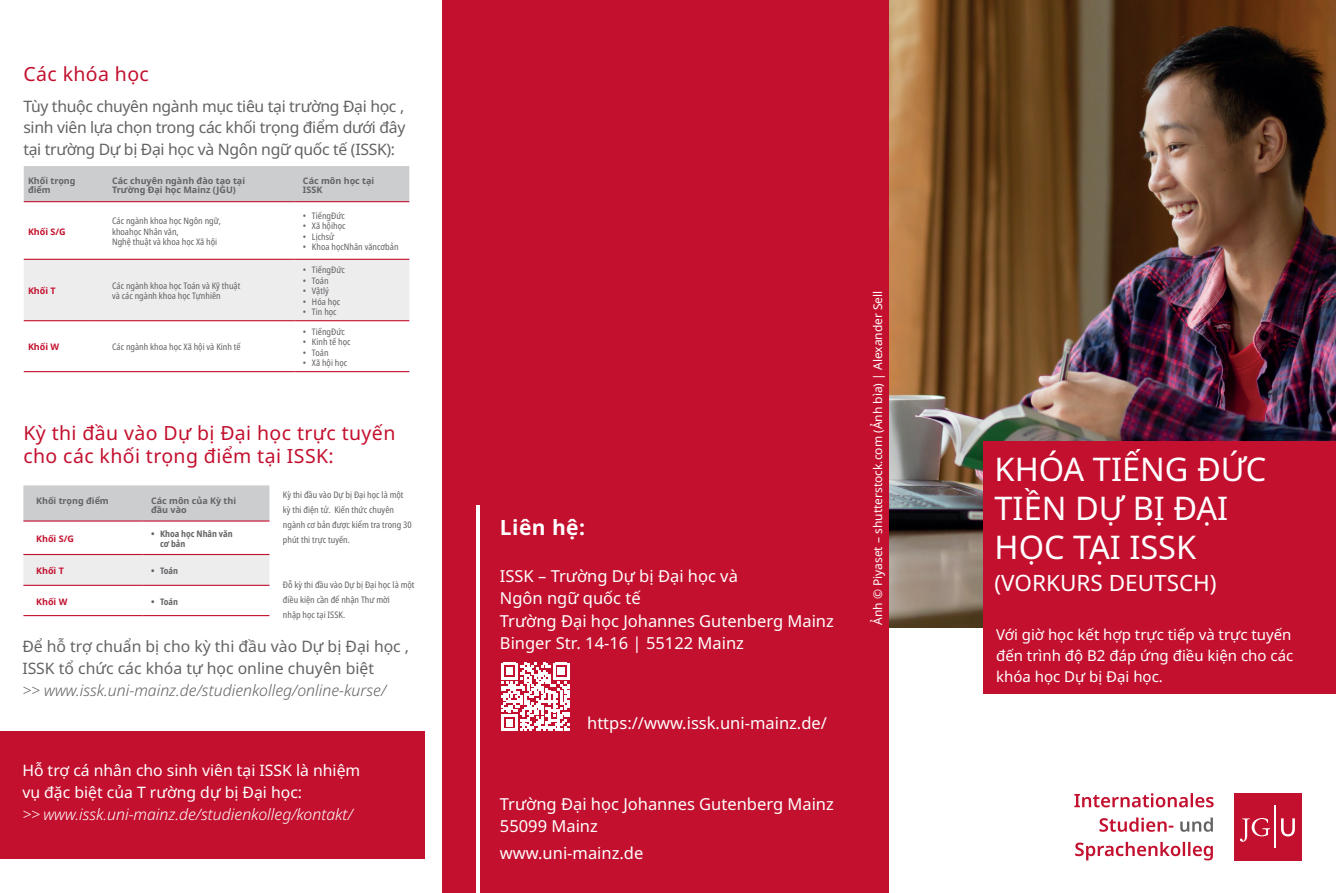
<style>
.page{position:relative;width:1336px;height:893px;background:#fff}
.page>*{position:absolute;margin:0;border:0;box-sizing:border-box;transform-origin:0 0}
.t1{font:32.55px/39px "Noto Sans";color:#fff}
.t2{font:22.5px "Noto Sans";color:#fff}
.t3{font:700 21px "Noto Sans";letter-spacing:.02em;color:#fff}
.t4{font:19.5px/22.5px "Noto Sans";letter-spacing:.02em;color:#c3102e}
.t5{font:16.5px/22.5px "Noto Sans";color:#fff}
.t6{font:15.75px/21.8px "Noto Sans";color:#636366;text-align:justify}
.t7{font:15.75px/21.8px "Noto Sans";color:#fff}
.t8{font:italic 300 15.75px "Noto Sans";color:#636366}
.t9{font:italic 300 15.75px "Noto Sans";color:#fff}
.t10{font:15px/21px "Noto Sans";color:#fff;text-align:justify}
.t11{font:12px "Noto Sans";color:#fff}
.t12{font:condensed 9px/15px "Noto Sans";color:#636366}
.t13{font:700 9px/9px "Noto Sans";color:#636366}
.t14{font:700 9px "Noto Sans";color:#c3102e}
.t15{font:700 condensed 9px/10.5px "Noto Sans";color:#636366}
</style>
<div class="page">
<div style="left:0;top:731px;width:424px;height:128px;background:#c3102e"></div>
<svg style="left:23px;top:485px;width:246px;height:100px"></svg>
<hr style="left:23px;top:520px;width:119px;height:2px;background:#c3102e">
<hr style="left:142px;top:520px;width:127px;height:2px;background:#c3102e">
<hr style="left:23px;top:554px;width:119px;height:1px;background:#c3102e">
<hr style="left:142px;top:554px;width:127px;height:1px;background:#c3102e">
<hr style="left:23px;top:585px;width:119px;height:1px;background:#c3102e">
<hr style="left:142px;top:585px;width:127px;height:1px;background:#c3102e">
<hr style="left:23px;top:615px;width:119px;height:1px;background:#c3102e">
<hr style="left:142px;top:615px;width:127px;height:1px;background:#c3102e">
<img style="left:889px;top:0;width:446px;height:627px">
<div style="left:983px;top:441px;width:352px;height:253px;background:#c3102e"></div>
<div style="left:442px;top:0;width:447px;height:893px;background:#c3102e"></div>
<hr style="left:476px;top:506px;width:3px;height:387px;background:#fff">
<div style="left:1233px;top:793px;width:68px;height:68px;background:#c3102e"></div>
<svg style="left:1239px;top:818px;width:30px;height:24px"></svg>
<svg style="left:1281px;top:818px;width:13px;height:18px"></svg>
<hr style="left:1274px;top:806px;width:1px;height:42px;background:#fff">
<svg style="left:1075px;top:842px;width:137px;height:18px"></svg>
<svg style="left:1180px;top:817px;width:32px;height:15px"></svg>
<svg style="left:1099px;top:817px;width:74px;height:15px"></svg>
<svg style="left:1074px;top:793px;width:139px;height:14px"></svg>
<svg style="left:501px;top:663px;width:68px;height:68px"></svg>
<svg style="left:24px;top:166px;width:385px;height:154px"></svg>
<hr style="left:24px;top:201px;width:71px;height:1px;background:#c3102e">
<hr style="left:95px;top:201px;width:199px;height:1px;background:#c3102e">
<hr style="left:294px;top:201px;width:115px;height:1px;background:#c3102e">
<hr style="left:24px;top:259px;width:71px;height:1px;background:#c3102e">
<hr style="left:95px;top:259px;width:199px;height:1px;background:#c3102e">
<hr style="left:294px;top:259px;width:115px;height:1px;background:#c3102e">
<hr style="left:24px;top:320px;width:71px;height:1px;background:#c3102e">
<hr style="left:95px;top:320px;width:199px;height:1px;background:#c3102e">
<hr style="left:294px;top:320px;width:115px;height:1px;background:#c3102e">
<hr style="left:24px;top:371px;width:71px;height:1px;background:#c3102e">
<hr style="left:95px;top:371px;width:199px;height:1px;background:#c3102e">
<hr style="left:294px;top:371px;width:115px;height:1px;background:#c3102e">
<h3 class="t4" style="left:23px;top:64px;width:127px">Các khóa học</h3>
<h3 class="t6" style="left:23px;top:96px;width:383px">Tùy thuộc chuyên ngành mục tiêu tại trường Đại học , sinh viên lựa chọn trong các khối trọng điểm dưới đây tại trường Dự bị Đại học và Ngôn ngữ quốc tế (ISSK):</h3>
<p class="t13" style="left:28px;top:177px;width:49px">Khối trọng điểm</p>
<p class="t13" style="left:112px;top:177px;width:135px">Các chuyên ngành đào tạo tại<br>Trường Đại học Mainz (JGU)</p>
<p class="t13" style="left:303px;top:177px;width:73px">Các môn học tại<br>ISSK</p>
<p class="t14" style="left:28px;top:225px;width:39px">Khối S/G</p>
<p class="t12" style="left:112px;top:216px;width:110px;line-height:10.5px">Các ngành khoa học Ngôn ngữ, khoahọc Nhân văn,<br>Nghệ thuật và khoa học Xã hội</p>
<p class="t12" style="left:303px;top:208px;width:44px">• TiếngĐức</p>
<p class="t12" style="left:303px;top:219px;width:44px">• Xã hộihọc</p>
<p class="t12" style="left:303px;top:229px;width:33px">• Lịchsử</p>
<p class="t12" style="left:303px;top:240px;width:97px">• Khoa họcNhân văncơbản</p>
<p class="t14" style="left:28px;top:285px;width:29px">Khối T</p>
<p class="t12" style="left:112px;top:281px;width:130px;line-height:10.5px">Các ngành khoa học Toán và Kỹ thuật và các ngành khoa học Tựnhiên</p>
<p class="t14" style="left:28px;top:341px;width:33px">Khối W</p>
<p class="t12" style="left:112px;top:340px;width:130px">Các ngành khoa học Xã hội và Kinh tế</p>
<p class="t12" style="left:303px;top:263px;width:44px">• TiếngĐức</p>
<p class="t12" style="left:303px;top:273px;width:27px">• Toán</p>
<p class="t12" style="left:303px;top:284px;width:27px">• Vậtlý</p>
<p class="t12" style="left:303px;top:294px;width:39px">• Hóa học</p>
<p class="t12" style="left:303px;top:305px;width:35px">• Tin học</p>
<p class="t12" style="left:303px;top:324px;width:44px">• TiếngĐức</p>
<p class="t12" style="left:303px;top:335px;width:49px">• Kinh tế học</p>
<p class="t12" style="left:303px;top:345px;width:27px">• Toán</p>
<p class="t12" style="left:303px;top:356px;width:46px">• Xã hội học</p>
<h3 class="t4" style="left:23px;top:422px;width:373px">Kỳ thi đầu vào Dự bị Đại học trực tuyến cho các khối trọng điểm tại ISSK:</h3>
<p class="t13" style="left:36px;top:496px;width:74px">Khối trọng điểm</p>
<p class="t13" style="left:151px;top:496px;width:87px">Các môn của Kỳ thi đầu vào</p>
<p class="t14" style="left:36px;top:532px;width:39px">Khối S/G</p>
<p class="t15" style="left:160px;top:528px;width:74px;text-indent:-9px">• Khoa học Nhân văn cơ bản</p>
<p class="t14" style="left:36px;top:564px;width:29px">Khối T</p>
<p class="t15" style="left:151px;top:566px;width:29px">• Toán</p>
<p class="t14" style="left:36px;top:595px;width:33px">Khối W</p>
<p class="t15" style="left:151px;top:596px;width:29px">• Toán</p>
<p class="t12" style="left:283px;top:488px;width:130px">Kỳ thi đầu vào Dự bị Đại học là một kỳ thi điện tử. Kiến thức chuyên ngành cơ bản được kiểm tra trong 30 phút thi trực tuyến.</p>
<p class="t12" style="left:283px;top:577px;width:133px">Đỗ kỳ thi đầu vào Dự bị Đại học là một điều kiện cần để nhận Thư mời<br>nhập học tại ISSK.</p>
<h3 class="t6" style="left:22px;top:636px;width:388px">Để hỗ trợ chuẩn bị cho kỳ thi đầu vào Dự bị Đại học ,<br>ISSK tổ chức các khóa tự học online chuyên biệt</h3>
<h3 class="t8" style="left:22px;top:679px;width:365px">&gt;&gt; www.issk.uni-mainz.de/studienkolleg/online-kurse/</h3>
<h3 class="t7" style="left:22px;top:760px;width:339px">Hỗ trợ cá nhân cho sinh viên tại ISSK là nhiệm vụ đặc biệt của T rường dự bị Đại học:</h3>
<h3 class="t9" style="left:22px;top:803px;width:332px">&gt;&gt; www.issk.uni-mainz.de/studienkolleg/kontakt/</h3>
<h3 class="t3" style="left:500px;top:513px;width:87px">Liên hệ:</h3>
<h3 class="t5" style="left:500px;top:565px;width:335px">ISSK – Trường Dự bị Đại học và<br>Ngôn ngữ quốc tế<br>Trường Đại học Johannes Gutenberg Mainz<br>Binger Str. 14-16 | 55122 Mainz</h3>
<h3 class="t5" style="left:587px;top:713px;width:241px">https://www.issk.uni-mainz.de/</h3>
<h3 class="t5" style="left:500px;top:793px;width:335px">Trường Đại học Johannes Gutenberg Mainz<br>55099 Mainz</h3>
<h3 class="t5" style="left:500px;top:842px;width:145px">www.uni-mainz.de</h3>
<h3 class="t11" style="left:869px;top:625px;width:336px;rotate:-90deg">Ảnh © Piyaset – shutterstock.com (Ảnh bìa) | Alexander Sell</h3>
<h1 class="t1" style="left:994px;top:451px;width:273px">KHÓA TIẾNG ĐỨC<br>TIỀN DỰ BỊ ĐẠI<br>HỌC TẠI ISSK</h1>
<h2 class="t2" style="left:994px;top:567px;width:224px">(VORKURS DEUTSCH)</h2>
<h3 class="t10" style="left:995px;top:624px;width:299px">Với giờ học kết hợp trực tiếp và trực tuyến đến trình độ B2 đáp ứng điều kiện cho các khóa học Dự bị Đại học.</h3>
</div>
